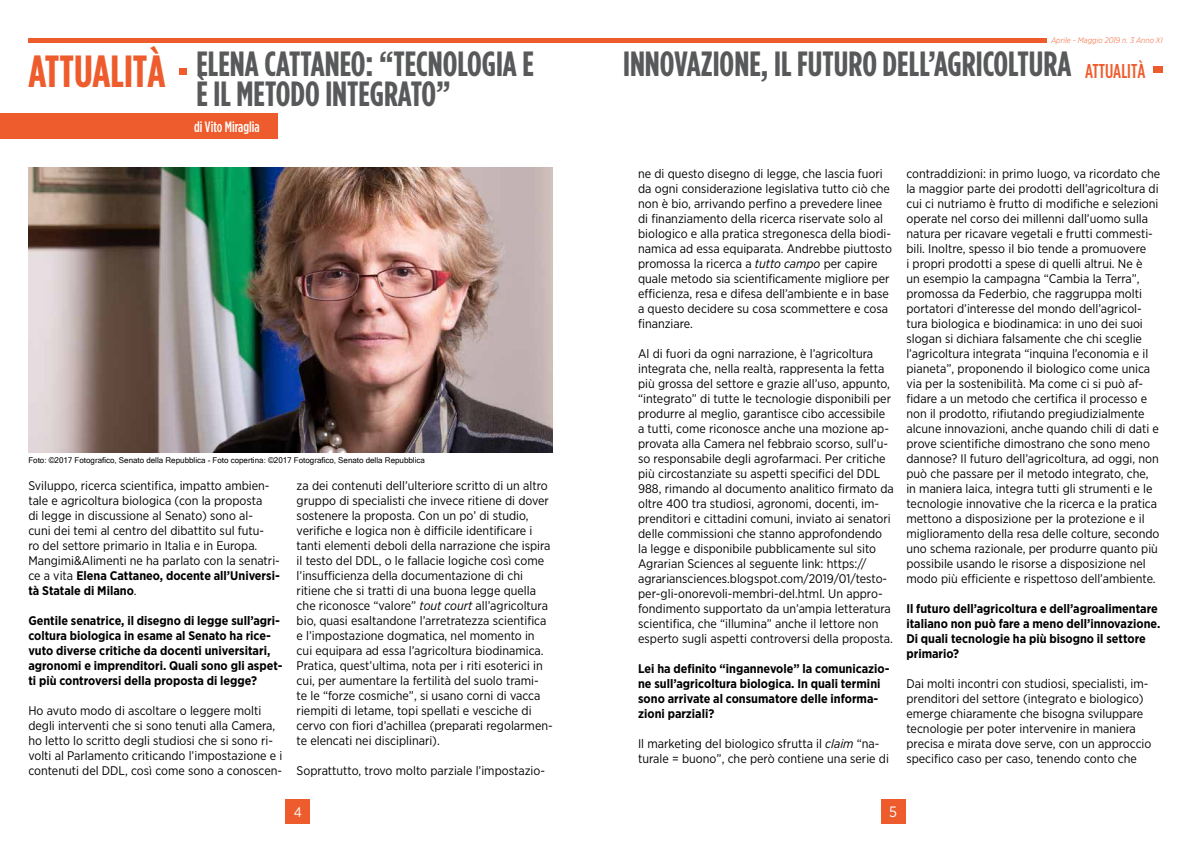
<style>
.page{position:relative;width:1191px;height:842px;background:#fff}
.page>*{position:absolute;margin:0;border:0;box-sizing:border-box;transform-origin:0 0}
.t1{font:700 45px "Gotham Condensed";color:#ee5c2d}
.t2{font:700 35px "Gotham Condensed";color:#58595b}
.t3{font:500 20px "Gotham Condensed";color:#ee5c2d}
.t4{font:500 15px "Gotham Condensed";color:#fff}
.t5{font:15px "Gotham Narrow";color:#fff}
.t6{font:14px "Gotham Narrow";color:#fff}
.t7{font:12.5px/15px "Gotham Narrow";color:#000}
.t8{font:700 12.5px/15px "Gotham Narrow";color:#000}
.t9{font:8px "Microsoft Sans Serif";color:#000}
.t10{font:italic 300 8px "Gotham Narrow";color:#ee5c2d}
.s1{font-weight:700}
.s2{font-style:italic}
</style>
<div class="page">
<div style="left:881px;top:799px;width:24px;height:24px;background:#ee5c2d"></div>
<div style="left:28px;top:38px;width:1018px;height:5px;background:#ee5c2d"></div>
<div style="left:285px;top:799px;width:25px;height:24px;background:#ee5c2d"></div>
<div style="left:179px;top:68px;width:7px;height:7px;background:#ee5c2d"></div>
<div style="left:0;top:113px;width:278px;height:25px;background:#ee5c2d"></div>
<div style="left:1153px;top:67px;width:9px;height:6px;background:#ee5c2d"></div>
<img style="left:28px;top:168px;width:525px;height:285px">
<h1 class="t1" style="left:28px;top:45px;width:139px">ATTUALITÀ</h1>
<p class="t10" style="left:1051px;top:35px;width:113px">Aprile - Maggio 2019 n. 3 Anno XI</p>
<h2 class="t2" style="left:196px;top:44px;width:339px">ELENA CATTANEO: “TECNOLOGIA E</h2>
<h2 class="t2" style="left:623px;top:44px;width:450px">INNOVAZIONE, IL FUTURO DELL’AGRICOLTURA</h2>
<h2 class="t2" style="left:196px;top:74px;width:256px">È IL METODO INTEGRATO”</h2>
<p class="t4" style="left:194px;top:118px;width:67px">di Vito Miraglia</p>
<h3 class="t3" style="left:1085px;top:60px;width:62px">attualità</h3>
<p class="t9" style="left:28px;top:455px;width:398px">Foto: ©2017 Fotografico, Senato della Repubblica - Foto copertina: ©2017 Fotografico, Senato della Repubblica</p>
<p class="t7" style="left:28px;top:478px;width:253px">Sviluppo, ricerca scientifica, impatto ambien&shy;tale e agricoltura biologica (con la proposta<br>di legge in discussione al Senato) sono al-<br>cuni dei temi al centro del dibattito sul futu-<br>ro del settore primario in Italia e in Europa.<br>Mangimi&amp;Alimenti ne ha parlato con la senatri&shy;ce a vita <span class="s1">Elena Cattaneo, docente all’Universi&shy;tà Statale di Milano</span>.</p>
<p class="t8" style="left:28px;top:613px;width:256px">Gentile senatrice, il disegno di legge sull’agri&shy;coltura biologica in esame al Senato ha rice&shy;vuto diverse critiche da docenti universitari, agronomi e imprenditori. Quali sono gli aspet&shy;ti più controversi della proposta di legge?</p>
<p class="t7" style="left:28px;top:703px;width:255px">Ho avuto modo di ascoltare o leggere molti degli interventi che si sono tenuti alla Camera, ho letto lo scritto degli studiosi che si sono ri&shy;volti al Parlamento criticando l’impostazione e i contenuti del DDL, così come sono a conoscen-</p>
<p class="t7" style="left:297px;top:478px;width:258px">za dei contenuti dell’ulteriore scritto di un altro gruppo di specialisti che invece ritiene di dover sostenere la proposta. Con un po’ di studio, verifiche e logica non è difficile identificare i tanti elementi deboli della narrazione che ispira il testo del DDL, o le fallacie logiche così come l’insufficienza della documentazione di chi ritiene che si tratti di una buona legge quella che riconosce “valore” <span class="s2">tout court</span> all’agricoltura bio, quasi esaltandone l’arretratezza scientifica e l’impostazione dogmatica, nel momento in cui equipara ad essa l’agricoltura biodinamica.<br>Pratica, quest’ultima, nota per i riti esoterici in cui, per aumentare la fertilità del suolo trami-<br>te le “forze cosmiche”, si usano corni di vacca riempiti di letame, topi spellati e vesciche di cervo con fiori d’achillea (preparati regolarmen&shy;te elencati nei disciplinari).</p>
<p class="t7" style="left:297px;top:763px;width:250px">Soprattutto, trovo molto parziale l’impostazio-</p>
<p class="t7" style="left:638px;top:166px;width:255px">ne di questo disegno di legge, che lascia fuori da ogni considerazione legislativa tutto ciò che non è bio, arrivando perfino a prevedere linee di finanziamento della ricerca riservate solo al biologico e alla pratica stregonesca della biodi&shy;namica ad essa equiparata. Andrebbe piuttosto promossa la ricerca a <span class="s2">tutto campo</span> per capire quale metodo sia scientificamente migliore per efficienza, resa e difesa dell’ambiente e in base a questo decidere su cosa scommettere e cosa finanziare.</p>
<p class="t7" style="left:638px;top:346px;width:257px">Al di fuori da ogni narrazione, è l’agricoltura integrata che, nella realtà, rappresenta la fetta più grossa del settore e grazie all’uso, appunto, “integrato” di tutte le tecnologie disponibili per produrre al meglio, garantisce cibo accessibile a tutti, come riconosce anche una mozione ap&shy;provata alla Camera nel febbraio scorso, sull’u&shy;so responsabile degli agrofarmaci. Per critiche più circostanziate su aspetti specifici del DDL 988, rimando al documento analitico firmato da oltre 400 tra studiosi, agronomi, docenti, im&shy;prenditori e cittadini comuni, inviato ai senatori delle commissioni che stanno approfondendo la legge e disponibile pubblicamente sul sito Agrarian Sciences al seguente link: https:// agrariansciences.blogspot.com/2019/01/testo&shy;per-gli-onorevoli-membri-del.html. Un appro&shy;fondimento supportato da un’ampia letteratura scientifica, che “illumina” anche il lettore non esperto sugli aspetti controversi della proposta.</p>
<p class="t8" style="left:638px;top:661px;width:253px">Lei ha definito “ingannevole” la comunicazio&shy;ne sull’agricoltura biologica. In quali termini sono arrivate al consumatore delle informa&shy;zioni parziali?</p>
<p class="t7" style="left:638px;top:736px;width:252px">Il marketing del biologico sfrutta il <span class="s2">claim</span> “na&shy;turale = buono”, che però contiene una serie di</p>
<p class="t7" style="left:906px;top:166px;width:255px">contraddizioni: in primo luogo, va ricordato che la maggior parte dei prodotti dell’agricoltura di cui ci nutriamo è frutto di modifiche e selezioni operate nel corso dei millenni dall’uomo sulla natura per ricavare vegetali e frutti commesti&shy;bili. Inoltre, spesso il bio tende a promuovere<br>i propri prodotti a spese di quelli altrui. Ne è<br>un esempio la campagna “Cambia la Terra”, promossa da Federbio, che raggruppa molti portatori d’interesse del mondo dell’agricol&shy;tura biologica e biodinamica: in uno dei suoi slogan si dichiara falsamente che chi sceglie l’agricoltura integrata “inquina l’economia e il pianeta”, proponendo il biologico come unica via per la sostenibilità. Ma come ci si può af&shy;fidare a un metodo che certifica il processo e non il prodotto, rifiutando pregiudizialmente alcune innovazioni, anche quando chili di dati e prove scientifiche dimostrano che sono meno dannose? Il futuro dell’agricoltura, ad oggi, non può che passare per il metodo integrato, che, in maniera laica, integra tutti gli strumenti e le tecnologie innovative che la ricerca e la pratica mettono a disposizione per la protezione e il miglioramento della resa delle colture, secondo uno schema razionale, per produrre quanto più possibile usando le risorse a disposizione nel modo più efficiente e rispettoso dell’ambiente.</p>
<p class="t8" style="left:906px;top:601px;width:255px">Il futuro dell’agricoltura e dell’agroalimentare italiano non può fare a meno dell’innovazione.<br>Di quali tecnologie ha più bisogno il settore primario?</p>
<p class="t7" style="left:906px;top:676px;width:246px">Dai molti incontri con studiosi, specialisti, im&shy;prenditori del settore (integrato e biologico) emerge chiaramente che bisogna sviluppare tecnologie per poter intervenire in maniera precisa e mirata dove serve, con un approccio specifico caso per caso, tenendo conto che</p>
<p class="t6" style="left:294px;top:803px;width:10px">4</p>
<p class="t5" style="left:889px;top:803px;width:9px">5</p>
</div>
